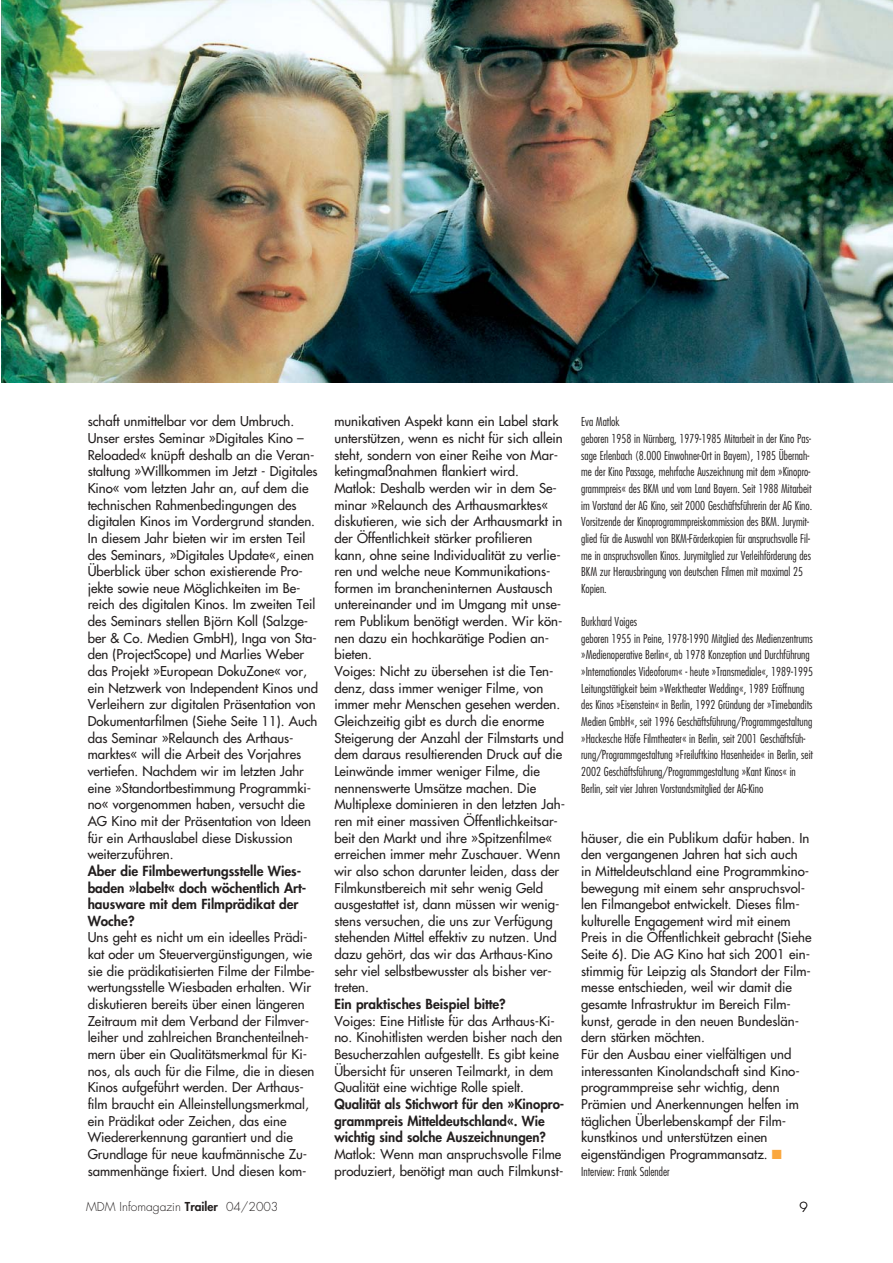
<style>
.page{position:relative;width:893px;height:1263px;background:#fff}
.page>*{position:absolute;margin:0;border:0;box-sizing:border-box;transform-origin:0 0}
.t1{font:800 13.5px/16.6px "Futura";color:#231f1f}
.t2{font:300 13.5px "Futura";color:#231f1f}
.t3{font:13.2px/16.6px "Futura";color:#231f1f}
.t4{font:300 condensed 12px/16.6px "Futura";color:#231f1f}
.t5{font:300 12px "Futura";color:#231f1f}
.s1{font-weight:800}
.s2{color:#faa73e}
</style>
<div class="page">
<img style="left:1px;top:0;width:891px;height:383px">
<p class="t3" style="left:88px;top:414px;width:232px">schaft unmittelbar vor dem Umbruch.<br>Unser erstes Seminar »Digitales Kino – Reloaded« knüpft deshalb an die Veran&shy;staltung »Willkommen im Jetzt - Digitales Kino« vom letzten Jahr an, auf dem die technischen Rahmenbedingungen des digitalen Kinos im Vordergrund standen.<br>In diesem Jahr bieten wir im ersten Teil des Seminars, »Digitales Update«, einen Überblick über schon existierende Pro&shy;jekte sowie neue Möglichkeiten im Be&shy;reich des digitalen Kinos. Im zweiten Teil des Seminars stellen Björn Koll (Salzge&shy;ber &amp; Co. Medien GmbH), Inga von Sta&shy;den (ProjectScope) und Marlies Weber das Projekt »European DokuZone« vor, ein Netzwerk von Independent Kinos und Verleihern zur digitalen Präsentation von Dokumentarfilmen (Siehe Seite 11). Auch das Seminar »Relaunch des Arthaus&shy;marktes« will die Arbeit des Vorjahres vertiefen. Nachdem wir im letzten Jahr eine »Standortbestimmung Programmki&shy;no« vorgenommen haben, versucht die AG Kino mit der Präsentation von Ideen für ein Arthauslabel diese Diskussion weiterzuführen.</p>
<p class="t1" style="left:88px;top:864px;width:220px">Aber die Filmbewertungsstelle Wies&shy;baden »labelt« doch wöchentlich Art&shy;hausware mit dem Filmprädikat der<br>Woche?</p>
<p class="t3" style="left:88px;top:930px;width:229px">Uns geht es nicht um ein ideelles Prädi&shy;kat oder um Steuervergünstigungen, wie sie die prädikatisierten Filme der Filmbe&shy;wertungsstelle Wiesbaden erhalten. Wir diskutieren bereits über einen längeren Zeitraum mit dem Verband der Filmver&shy;leiher und zahlreichen Branchenteilneh&shy;mern über ein Qualitätsmerkmal für Ki&shy;nos, als auch für die Filme, die in diesen Kinos aufgeführt werden. Der Arthaus&shy;film braucht ein Alleinstellungsmerkmal, ein Prädikat oder Zeichen, das eine Wiedererkennung garantiert und die Grundlage für neue kaufmännische Zu&shy;sammenhänge fixiert. Und diesen kom-</p>
<p class="t5" style="left:86px;top:1201px;width:194px">MDM Infomagazin <span class="s1">Trailer</span> 04/2003</p>
<p class="t3" style="left:334px;top:414px;width:232px">munikativen Aspekt kann ein Label stark unterstützen, wenn es nicht für sich allein steht, sondern von einer Reihe von Mar&shy;ketingmaßnahmen flankiert wird.<br>Matlok: Deshalb werden wir in dem Se&shy;minar »Relaunch des Arthausmarktes« diskutieren, wie sich der Arthausmarkt in der Öffentlichkeit stärker profilieren kann, ohne seine Individualität zu verlie&shy;ren und welche neue Kommunikations&shy;formen im brancheninternen Austausch untereinander und im Umgang mit unse&shy;rem Publikum benötigt werden. Wir kön&shy;nen dazu ein hochkarätige Podien an&shy;bieten.<br>Voiges: Nicht zu übersehen ist die Ten&shy;denz, dass immer weniger Filme, von immer mehr Menschen gesehen werden.<br>Gleichzeitig gibt es durch die enorme Steigerung der Anzahl der Filmstarts und dem daraus resultierenden Druck auf die Leinwände immer weniger Filme, die nennenswerte Umsätze machen. Die Multiplexe dominieren in den letzten Jah&shy;ren mit einer massiven Öffentlichkeitsar&shy;beit den Markt und ihre »Spitzenfilme« erreichen immer mehr Zuschauer. Wenn wir also schon darunter leiden, dass der Filmkunstbereich mit sehr wenig Geld ausgestattet ist, dann müssen wir wenig&shy;stens versuchen, die uns zur Verfügung stehenden Mittel effektiv zu nutzen. Und dazu gehört, das wir das Arthaus-Kino sehr viel selbstbewusster als bisher ver&shy;treten.</p>
<p class="t1" style="left:334px;top:997px;width:173px">Ein praktisches Beispiel bitte?</p>
<p class="t3" style="left:334px;top:1013px;width:229px">Voiges: Eine Hitliste für das Arthaus-Ki&shy;no. Kinohitlisten werden bisher nach den Besucherzahlen aufgestellt. Es gibt keine Übersicht für unseren Teilmarkt, in dem Qualität eine wichtige Rolle spielt.</p>
<p class="t1" style="left:334px;top:1097px;width:231px">Qualität als Stichwort für den »Kinopro&shy;grammpreis Mitteldeutschland«. Wie wichtig sind solche Auszeichnungen?</p>
<p class="t3" style="left:334px;top:1147px;width:230px">Matlok: Wenn man anspruchsvolle Filme produziert, benötigt man auch Filmkunst-</p>
<p class="t4" style="left:581px;top:414px;width:232px">Eva Matlok<br>geboren 1958 in Nürnberg, 1979-1985 Mitarbeit in der Kino Pas&shy;sage Erlenbach (8.000 Einwohner-Ort in Bayern), 1985 Übernah&shy;me der Kino Passage, mehrfache Auszeichnung mit dem »Kinopro&shy;grammpreis« des BKM und vom Land Bayern. Seit 1988 Mitarbeit im Vorstand der AG Kino, seit 2000 Geschäftsführerin der AG Kino.<br>Vorsitzende der Kinoprogrammpreiskommission des BKM. Jurymit&shy;glied für die Auswahl von BKM-Förderkopien für anspruchsvolle Fil&shy;me in anspruchsvollen Kinos. Jurymitglied zur Verleihförderung des BKM zur Herausbringung von deutschen Filmen mit maximal 25<br>Kopien.</p>
<p class="t4" style="left:581px;top:614px;width:233px">Burkhard Voiges<br>geboren 1955 in Peine, 1978-1990 Mitglied des Medienzentrums »Medienoperative Berlin«, ab 1978 Konzeption und Durchführung »Internationales Videoforum« - heute »Transmediale«, 1989-1995<br>Leitungstätigkeit beim »Werktheater Wedding«, 1989 Eröffnung des Kinos »Eisenstein« in Berlin, 1992 Gründung der »Timebandits Medien GmbH«, seit 1996 Geschäftsführung/Programmgestaltung »Hackesche Höfe Filmtheater« in Berlin, seit 2001 Geschäftsfüh&shy;rung/Programmgestaltung »Freiluftkino Hasenheide« in Berlin, seit 2002 Geschäftsführung/Programmgestaltung »Kant Kinos« in Berlin, seit vier Jahren Vorstandsmitglied der AG-Kino</p>
<p class="t3" style="left:581px;top:830px;width:232px">häuser, die ein Publikum dafür haben. In den vergangenen Jahren hat sich auch<br>in Mitteldeutschland eine Programmkino&shy;bewegung mit einem sehr anspruchsvol&shy;len Filmangebot entwickelt. Dieses film&shy;kulturelle Engagement wird mit einem Preis in die Öffentlichkeit gebracht (Siehe Seite 6). Die AG Kino hat sich 2001 ein&shy;stimmig für Leipzig als Standort der Film&shy;messe entschieden, weil wir damit die gesamte Infrastruktur im Bereich Film&shy;kunst, gerade in den neuen Bundeslän&shy;dern stärken möchten.<br>Für den Ausbau einer vielfältigen und interessanten Kinolandschaft sind Kino&shy;programmpreise sehr wichtig, denn Prämien und Anerkennungen helfen im täglichen Überlebenskampf der Film&shy;kunstkinos und unterstützen einen eigenständigen Programmansatz. <span class="s2">■</span></p>
<p class="t4" style="left:581px;top:1164px;width:90px">Interview: Frank Salender</p>
<p class="t2" style="left:799px;top:1201px;width:10px">9</p>
</div>
